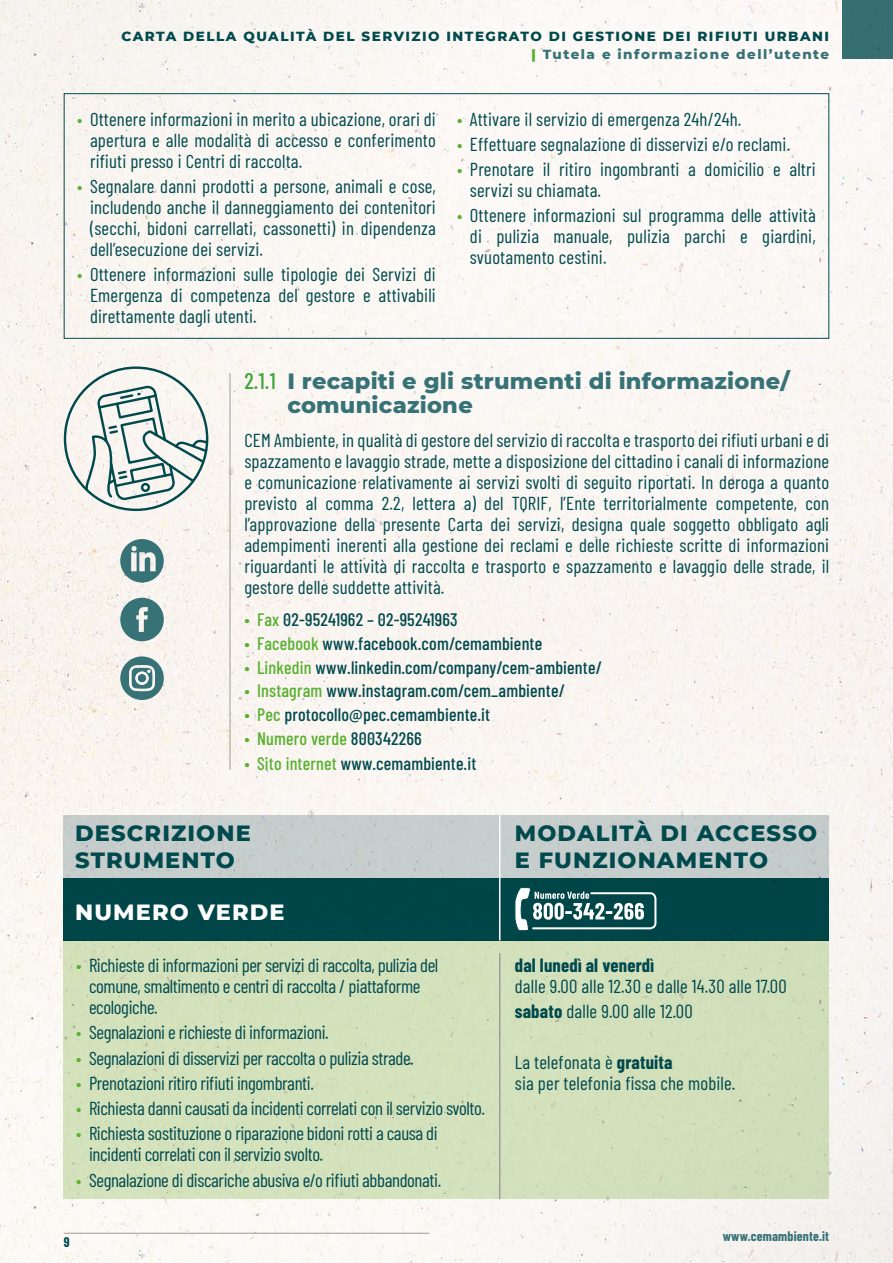
<style>
.page{position:relative;width:893px;height:1263px;background:#faf6f2}
.page>*{position:absolute;margin:0;border:0;box-sizing:border-box;transform-origin:0 0}
.t1{font:800 22.5px/24px "Montserrat";letter-spacing:.01em;color:#377277}
.t2{font:800 22.5px/27px "Montserrat";letter-spacing:.05em;color:#00494d}
.t3{font:800 22.5px "Montserrat";letter-spacing:.05em;color:#fff}
.t4{font:18.75px/21px "Barlow Condensed";letter-spacing:.005em;color:#00494d;text-align:justify}
.t5{font:18.75px/21px "Barlow Condensed";letter-spacing:-.02em;color:#00494d}
.t6{font:700 18.75px "Barlow Condensed";letter-spacing:.01em;color:#00494d}
.t7{font:500 18px "Barlow Condensed";letter-spacing:.01em;color:#00494d}
.t8{font:500 18px "Barlow Condensed";letter-spacing:.01em;color:#5ab031}
.t9{font:800 13.5px/18px "Montserrat";letter-spacing:.11em;color:#00494d;text-align:right}
.t10{font:700 13.5px "Barlow Condensed";letter-spacing:.01em;color:#377277}
.t11{font:700 13.5px "Barlow Condensed";color:#00494d}
.s1{font-weight:900;color:#5ab031}
.s2{color:#377277}
.s3{font-size:18px;color:#5ab031}
.s4{font-family:"Barlow Condensed";font-weight:500;color:#3fa535}
.s5{color:#5ab031}
.s6{color:#00494d}
.s7{font-weight:700}
</style>
<div class="page">
<div style="left:842px;top:0;width:51px;height:59px;background:#377277"></div>
<hr style="left:64px;top:1233px;width:365px;height:1px;background:#9d9d9c">
<div style="left:64px;top:93px;width:765px;height:246px;border:1px solid #00494d"></div>
<svg style="left:64px;top:366px;width:145px;height:145px"></svg>
<hr style="left:230px;top:373px;width:1px;height:397px;background:#9d9d9c">
<svg style="left:120px;top:598px;width:44px;height:43px;background:#71999b"></svg>
<div style="left:120px;top:656px;width:44px;height:44px;background:#377277;border-radius:50%"></div>
<img style="left:129px;top:665px;width:26px;height:26px">
<svg style="left:120px;top:539px;width:44px;height:43px"></svg>
<div style="left:64px;top:940px;width:765px;height:259px;background:#d3e1bc"></div>
<div style="left:64px;top:878px;width:765px;height:62px;background:#00494d"></div>
<div style="left:64px;top:815px;width:765px;height:63px;background:#c6cecc"></div>
<svg style="left:515px;top:887px;width:142px;height:44px"></svg>
<hr style="left:499px;top:953px;width:1px;height:246px;background:#9d9d9c">
<hr style="left:499px;top:815px;width:1px;height:125px;background:#fff">
<p class="t9" style="left:121px;top:27px;width:709px">CARTA DELLA QUALITÀ DEL SERVIZIO INTEGRATO DI GESTIONE DEI RIFIUTI URBANI <span class="s1">|</span> <span class="s2">Tutela e informazione dell’utente</span></p>
<p class="t4" style="left:90px;top:107px;width:347px;text-indent:-13px"><span class="s3">•</span> Ottenere informazioni in merito a ubicazione, orari di apertura e alle modalità di accesso e conferimento rifiuti presso i Centri di raccolta.</p>
<p class="t4" style="left:90px;top:174px;width:347px;text-indent:-13px"><span class="s3">•</span> Segnalare danni prodotti a persone, animali e cose, includendo anche il danneggiamento dei contenitori (secchi, bidoni carrellati, cassonetti) in dipendenza dell’esecuzione dei servizi.</p>
<p class="t4" style="left:90px;top:262px;width:347px;text-indent:-13px"><span class="s3">•</span> Ottenere informazioni sulle tipologie dei Servizi di Emergenza di competenza del gestore e attivabili direttamente dagli utenti.</p>
<p class="t4" style="left:457px;top:107px;width:286px"><span class="s3">•</span> Attivare il servizio di emergenza 24h/24h.</p>
<p class="t4" style="left:457px;top:132px;width:335px"><span class="s3">•</span> Effettuare segnalazione di disservizi e/o reclami.</p>
<p class="t4" style="left:470px;top:157px;width:347px;text-indent:-13px"><span class="s3">•</span> Prenotare il ritiro ingombranti a domicilio e altri servizi su chiamata.</p>
<p class="t4" style="left:470px;top:204px;width:347px;text-indent:-13px"><span class="s3">•</span> Ottenere informazioni sul programma delle attività di pulizia manuale, pulizia parchi e giardini, svuotamento cestini.</p>
<p class="t1" style="left:287px;top:368px;width:504px;text-indent:-43px"><span class="s4">2.1.1</span> I recapiti e gli strumenti di informazione/ comunicazione</p>
<p class="t4" style="left:244px;top:428px;width:586px">CEM Ambiente, in qualità di gestore del servizio di raccolta e trasporto dei rifiuti urbani e di spazzamento e lavaggio strade, mette a disposizione del cittadino i canali di informazione e comunicazione relativamente ai servizi svolti di seguito riportati. In deroga a quanto previsto al comma 2.2, lettera a) del TQRIF, l’Ente territorialmente competente, con l’approvazione della presente Carta dei servizi, designa quale soggetto obbligato agli adempimenti inerenti alla gestione dei reclami e delle richieste scritte di informazioni riguardanti le attività di raccolta e trasporto e spazzamento e lavaggio delle strade, il gestore delle suddette attività.</p>
<p class="t7" style="left:244px;top:607px;width:215px"><span class="s5">• Fax</span> 02-95241962 – 02-95241963</p>
<p class="t7" style="left:244px;top:630px;width:299px"><span class="s5">• Facebook</span> www.facebook.com/cemambiente</p>
<p class="t7" style="left:244px;top:654px;width:359px"><span class="s5">• Linkedin</span> www.linkedin.com/company/cem-ambiente/</p>
<p class="t7" style="left:244px;top:678px;width:322px"><span class="s5">• Instagram</span> www.instagram.com/cem_ambiente/</p>
<p class="t7" style="left:244px;top:702px;width:247px"><span class="s5">• Pec</span> protocollo@pec.cemambiente.it</p>
<p class="t8" style="left:244px;top:725px;width:179px">• Numero verde <span class="s6">800342266</span></p>
<p class="t7" style="left:244px;top:751px;width:234px"><span class="s5">• Sito internet</span> www.cemambiente.it</p>
<p class="t2" style="left:75px;top:819px;width:177px">DESCRIZIONE<br>STRUMENTO</p>
<p class="t3" style="left:75px;top:895px;width:211px">NUMERO VERDE</p>
<p class="t5" style="left:89px;top:953px;width:351px;text-indent:-13px"><span class="s3">•</span> Richieste di informazioni per servizi di raccolta, pulizia del comune, smaltimento e centri di raccolta / piattaforme ecologiche.</p>
<p class="t5" style="left:76px;top:1021px;width:254px"><span class="s3">•</span> Segnalazioni e richieste di informazioni.</p>
<p class="t5" style="left:76px;top:1046px;width:339px"><span class="s3">•</span> Segnalazioni di disservizi per raccolta o pulizia strade.</p>
<p class="t5" style="left:76px;top:1071px;width:239px"><span class="s3">•</span> Prenotazioni ritiro rifiuti ingombranti.</p>
<p class="t5" style="left:76px;top:1096px;width:410px"><span class="s3">•</span> Richiesta danni causati da incidenti correlati con il servizio svolto.</p>
<p class="t5" style="left:89px;top:1122px;width:350px;text-indent:-13px"><span class="s3">•</span> Richiesta sostituzione o riparazione bidoni rotti a causa di incidenti correlati con il servizio svolto.</p>
<p class="t5" style="left:76px;top:1168px;width:366px"><span class="s3">•</span> Segnalazione di discariche abusiva e/o rifiuti abbandonati.</p>
<p class="t11" style="left:64px;top:1232px;width:7px">9</p>
<p class="t2" style="left:515px;top:819px;width:304px">MODALITÀ DI ACCESSO<br>E FUNZIONAMENTO</p>
<p class="t6" style="left:515px;top:952px;width:141px">dal lunedì al venerdì</p>
<p class="t4" style="left:515px;top:972px;width:273px;line-height:25.2px">dalle 9.00 alle 12.30 e dalle 14.30 alle 17.00 <span class="s7">sabato</span> dalle 9.00 alle 12.00</p>
<p class="t4" style="left:515px;top:1050px;width:222px">La telefonata è <span class="s7">gratuita<br></span>sia per telefonia fissa che mobile.</p>
<p class="t10" style="left:723px;top:1226px;width:108px">www.cemambiente.it</p>
</div>
